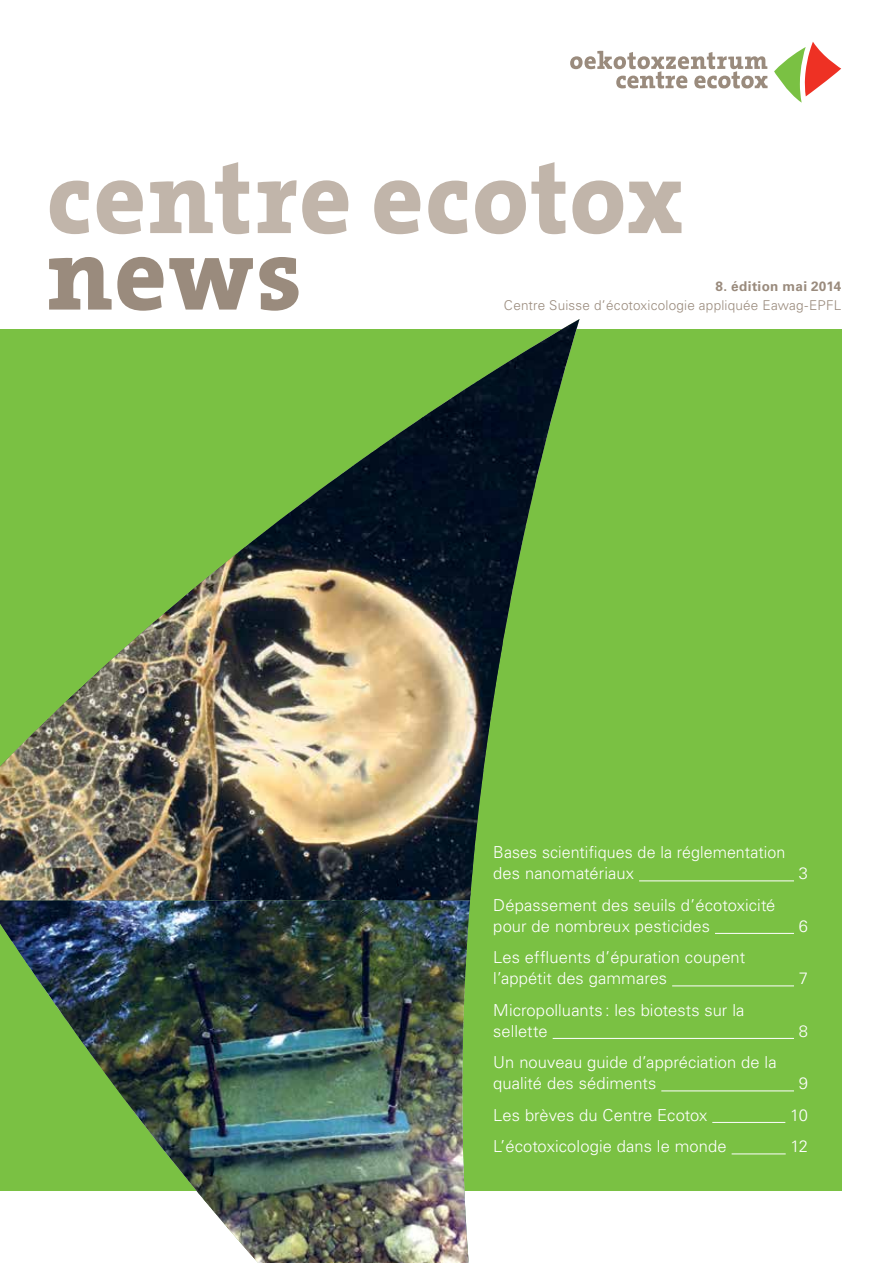
<style>
.page{position:relative;width:893px;height:1263px;background:#fff}
.page>*{position:absolute;margin:0;border:0;box-sizing:border-box;transform-origin:0 0}
.t1{font:800 103.5px "The Serif";letter-spacing:.015em;color:#c1b5aa}
.t2{font:800 103.5px "The Serif";color:#9a8b7d}
.t3{font:300 16.5px/21px "Univers LT";letter-spacing:.005em;color:#fff}
.t4{font:300 13.5px "Univers LT";letter-spacing:.015em;color:#9a8b7d}
.t5{font:700 13.5px "Univers LT";letter-spacing:.025em;color:#9a8b7d}
</style>
<div class="page">
<div style="left:0;top:330px;width:842px;height:861px;background:#7ac143"></div>
<svg style="left:774px;top:42px;width:67px;height:61px"></svg>
<svg style="left:570px;top:51px;width:198px;height:37px"></svg>
<hr style="left:639px;top:880px;width:155px;height:1px;background:#fff">
<hr style="left:715px;top:933px;width:79px;height:1px;background:#fff">
<hr style="left:672px;top:985px;width:122px;height:1px;background:#fff">
<hr style="left:553px;top:1038px;width:241px;height:1px;background:#fff">
<hr style="left:661px;top:1090px;width:133px;height:1px;background:#fff">
<hr style="left:712px;top:1122px;width:73px;height:1px;background:#fff">
<hr style="left:732px;top:1153px;width:54px;height:1px;background:#fff">
<img style="left:0;top:319px;width:580px;height:581px">
<img style="left:0;top:900px;width:470px;height:363px">
<h1 class="t1" style="left:47px;top:132px;width:637px">centre ecotox</h1>
<h1 class="t2" style="left:47px;top:208px;width:256px">news</h1>
<p class="t5" style="left:715px;top:278px;width:127px">8. édition mai 2014</p>
<p class="t4" style="left:504px;top:297px;width:339px">Centre Suisse d’écotoxicologie appliquée Eawag-EPFL</p>
<p class="t3" style="left:493px;top:842px;width:293px">Bases scientifiques de la réglementation des nanomatériaux</p>
<p class="t3" style="left:493px;top:894px;width:284px">Dépassement des seuils d’écotoxicité pour de nombreux pesticides</p>
<p class="t3" style="left:493px;top:947px;width:253px">Les effluents d’épuration coupent l’appétit des gammares</p>
<p class="t3" style="left:493px;top:999px;width:253px">Micropolluants : les biotests sur la sellette</p>
<p class="t3" style="left:493px;top:1052px;width:285px">Un nouveau guide d’appréciation de la qualité des sédiments</p>
<p class="t3" style="left:799px;top:863px;width:11px">3</p>
<p class="t3" style="left:799px;top:915px;width:11px">6</p>
<p class="t3" style="left:799px;top:968px;width:11px">7</p>
<p class="t3" style="left:799px;top:1020px;width:11px">8</p>
<p class="t3" style="left:799px;top:1073px;width:11px">9</p>
<p class="t3" style="left:493px;top:1104px;width:216px">Les brèves du Centre Ecotox</p>
<p class="t3" style="left:790px;top:1104px;width:19px">10</p>
<p class="t3" style="left:493px;top:1136px;width:235px">L’écotoxicologie dans le monde</p>
<p class="t3" style="left:790px;top:1136px;width:19px">12</p>
</div>
